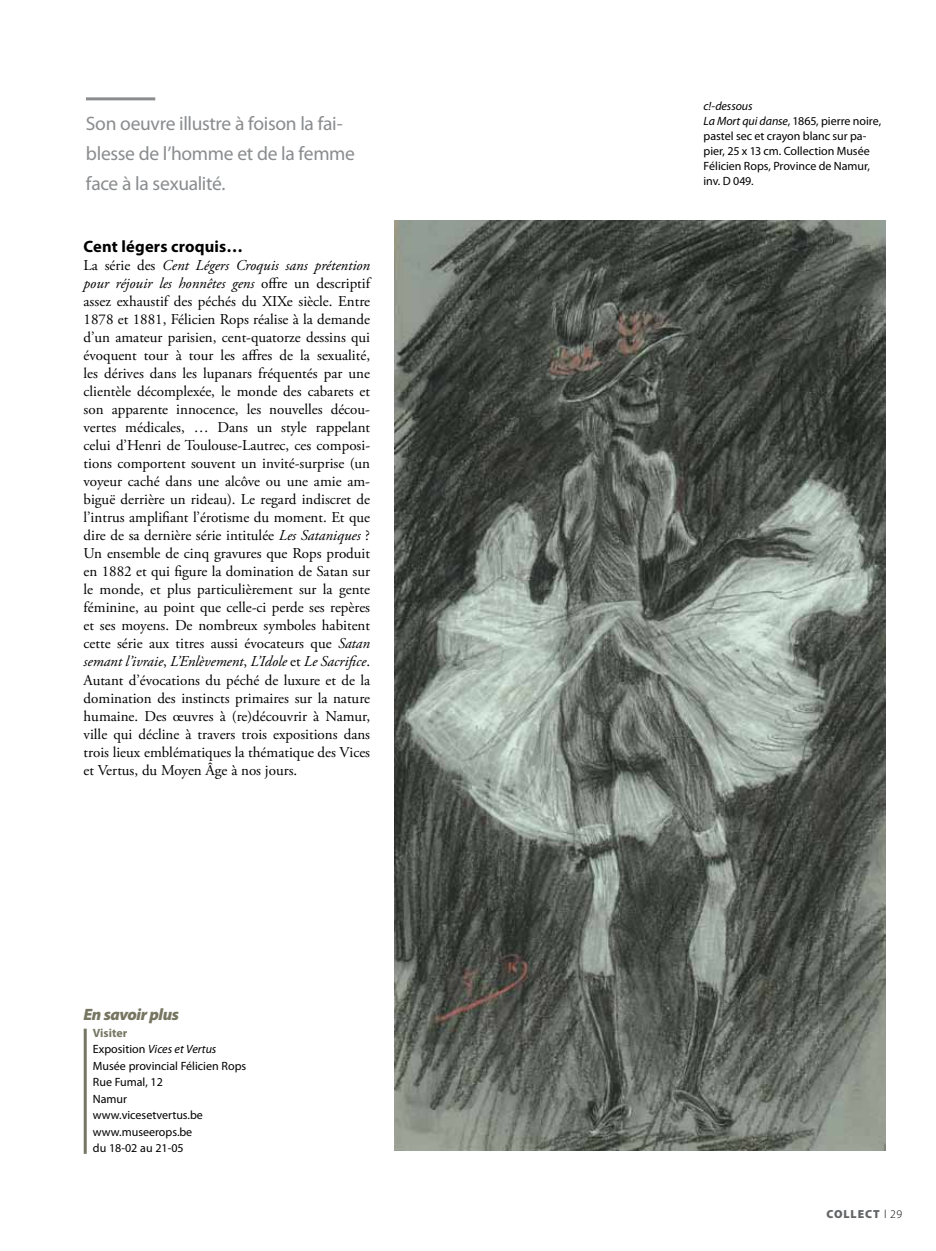
<style>
.page{position:relative;width:936px;height:1251px;background:#fff}
.page>*{position:absolute;margin:0;border:0;box-sizing:border-box;transform-origin:0 0}
.t1{font:19.5px/30px "Myriad Pro";letter-spacing:-.015em;color:#8a8c8e}
.t2{font:700 16.5px "Myriad Pro";letter-spacing:.01em;color:#000}
.t3{font:italic 900 16.5px "Myriad Pro";letter-spacing:-.03em;color:#767662}
.t4{font:15px/18px "Adobe Garamond Pro";color:#000;text-align:justify}
.t5{font:12px/16.5px "Myriad Pro";color:#000}
.t6{font:900 11.7px "Myriad Pro";letter-spacing:.08em;color:#636466}
.s1{font-style:italic}
.s2{font-weight:700;color:#767662}
.s3{font-weight:300;color:#000}
</style>
<div class="page">
<hr style="left:84px;top:1028px;width:3px;height:125px;background:#767662">
<hr style="left:86px;top:97px;width:69px;height:3px;background:#8a8c8e">
<img style="left:394px;top:221px;width:491px;height:929px">
<h1 class="t1" style="left:86px;top:109px;width:270px">Son oeuvre illustre à foison la fai&shy;blesse de l’homme et de la femme face à la sexualité.</h1>
<p class="t2" style="left:84px;top:237px;width:161px">Cent légers croquis…</p>
<p class="t4" style="left:84px;top:257px;width:288px">La série des <span class="s1">Cent Légers Croquis sans prétention pour réjouir les honnêtes gens</span> offre un descriptif assez exhaustif des péchés du XIXe siècle. Entre 1878 et 1881, Félicien Rops réalise à la demande d’un amateur parisien, cent-quatorze dessins qui évoquent tour à tour les affres de la sexualité, les dérives dans les lupanars fréquentés par une clientèle décomplexée, le monde des cabarets et son apparente innocence, les nouvelles décou&shy;vertes médicales, … Dans un style rappelant celui d’Henri de Toulouse-Lautrec, ces composi&shy;tions comportent souvent un invité-surprise (un voyeur caché dans une alcôve ou une amie am&shy;biguë derrière un rideau). Le regard indiscret de l’intrus amplifiant l’érotisme du moment. Et que dire de sa dernière série intitulée <span class="s1">Les Sataniques</span> ?<br>Un ensemble de cinq gravures que Rops produit en 1882 et qui figure la domination de Satan sur le monde, et plus particulièrement sur la gente féminine, au point que celle-ci perde ses repères et ses moyens. De nombreux symboles habitent cette série aux titres aussi évocateurs que <span class="s1">Satan semant l’ivraie</span>, <span class="s1">L’Enlèvement</span>, <span class="s1">L’Idole</span> et <span class="s1">Le Sacrifice</span>.<br>Autant d’évocations du péché de luxure et de la domination des instincts primaires sur la nature humaine. Des œuvres à (re)découvrir à Namur, ville qui décline à travers trois expositions dans trois lieux emblématiques la thématique des Vices et Vertus, du Moyen Âge à nos jours.</p>
<p class="t3" style="left:84px;top:1004px;width:97px">En savoir plus</p>
<p class="t5" style="left:93px;top:1024px;width:155px"><span class="s2">Visiter<br></span>Exposition <span class="s1">Vices et Vertus<br></span>Musée provincial Félicien Rops<br>Rue Fumal, 12<br>Namur<br>www.vicesetvertus.be www.museerops.be<br>du 18-02 au 21-05</p>
<p class="t5" style="left:703px;top:99px;width:179px;line-height:15px"><span class="s1">c!-dessous<br>La Mort qui danse</span>, 1865, pierre noire, pastel sec et crayon blanc sur pa&shy;pier, 25 x 13 cm. Collection Musée<br>Félicien Rops, Province de Namur, inv. D 049.</p>
<p class="t6" style="left:826px;top:1207px;width:77px">COLLECT <span class="s3">l 29</span></p>
</div>
